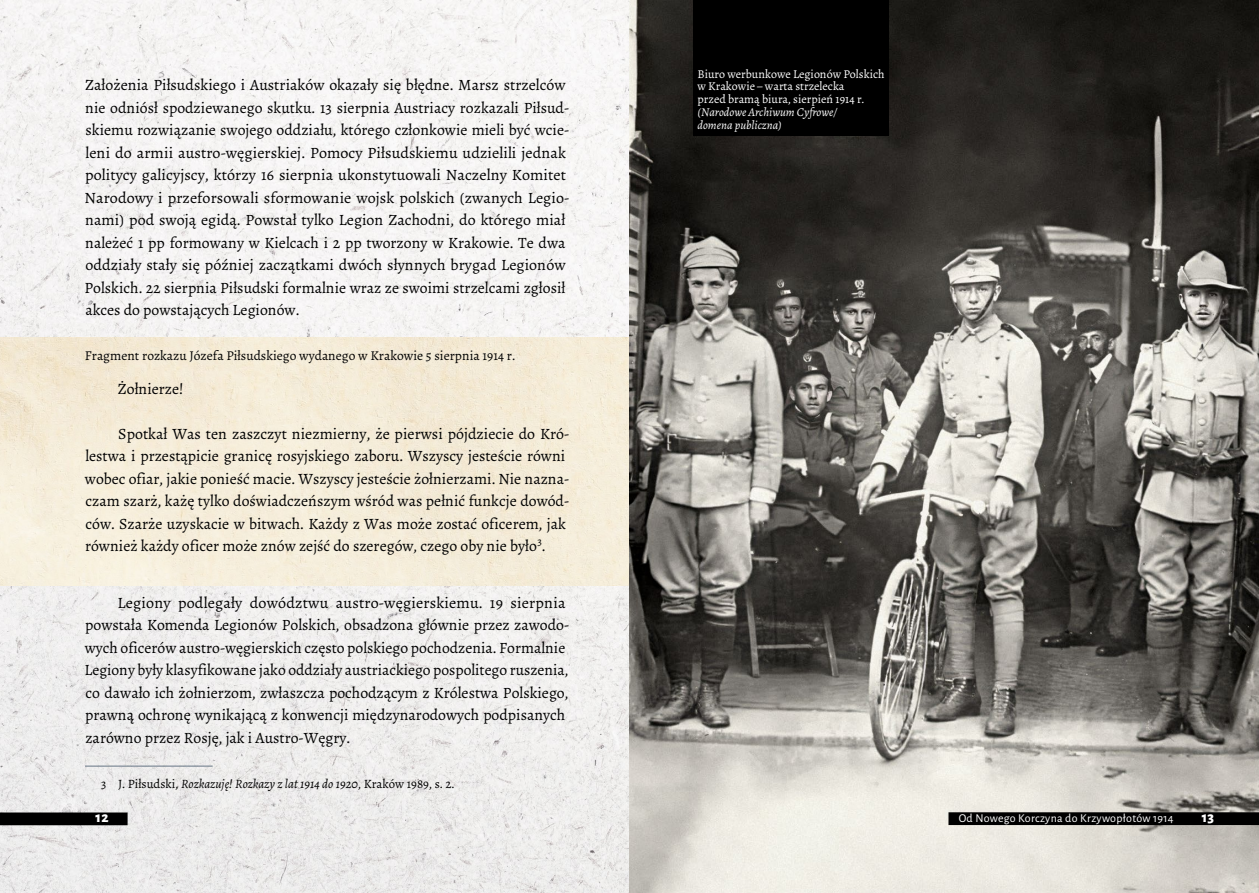
<style>
.page{position:relative;width:1259px;height:893px;background:#fff}
.page>*{position:absolute;margin:0;border:0;box-sizing:border-box;transform-origin:0 0}
.Akapit{font:15.75px/22.5px "Alegreya";color:#000}
.t1{font:800 15px "Alegreya Sans";color:#fff}
.Przytoczenie_10_pkt_otwierające{font:13.5px "Alegreya";color:#000}
.Przypis_dolny{font:italic 12.75px "Alegreya";color:#000}
.Podpisy{font:12px/12.8px "Alegreya";color:#fff}
.t2{font:12px "Alegreya Sans";letter-spacing:.025em;color:#fff}
.s1{font-style:normal}
.s2{font-style:italic}
</style>
<div class="page">
<img style="left:0;top:0;width:629px;height:893px">
<img style="left:0;top:338px;width:629px;height:247px">
<img style="left:629px;top:0;width:630px;height:893px">
<hr style="left:85px;top:766px;width:128px;height:1px;background:#657483">
<div style="left:693px;top:0;width:196px;height:135px;background:#000"></div>
<div style="left:0;top:812px;width:128px;height:13px;background:#000"></div>
<div style="left:948px;top:812px;width:311px;height:13px;background:#000"></div>
<p class="Akapit" style="left:85px;top:74px;width:486px">Założenia Piłsudskiego i Austriaków okazały się błędne. Marsz strzelców nie odniósł spodziewanego skutku. 13 sierpnia Austriacy rozkazali Piłsud&shy;skiemu rozwiązanie swojego oddziału, którego członkowie mieli być wcie&shy;leni do armii austro-węgierskiej. Pomocy Piłsudskiemu udzielili jednak politycy galicyjscy, którzy 16 sierpnia ukonstytuowali Naczelny Komitet Narodowy i przeforsowali sformowanie wojsk polskich (zwanych Legio&shy;nami) pod swoją egidą. Powstał tylko Legion Zachodni, do którego miał należeć 1 pp formowany w Kielcach i 2 pp tworzony w Krakowie. Te dwa oddziały stały się później zaczątkami dwóch słynnych brygad Legionów Polskich. 22 sierpnia Piłsudski formalnie wraz ze swoimi strzelcami zgłosił akces do powstających Legionów.</p>
<p class="Przytoczenie_10_pkt_otwierające" style="left:85px;top:347px;width:432px">Fragment rozkazu Józefa Piłsudskiego wydanego w Krakowie 5 sierpnia 1914 r.</p>
<p class="Akapit" style="left:118px;top:377px;width:67px">Żołnierze!</p>
<p class="Akapit" style="left:85px;top:422px;width:486px;text-indent:33px">Spotkał Was ten zaszczyt niezmierny, że pierwsi pójdziecie do Kró&shy;lestwa i przestąpicie granicę rosyjskiego zaboru. Wszyscy jesteście równi wobec ofiar, jakie ponieść macie. Wszyscy jesteście żołnierzami. Nie nazna&shy;czam szarż, każę tylko doświadczeńszym wśród was pełnić funkcje dowód&shy;ców. Szarże uzyskacie w bitwach. Każdy z Was może zostać oficerem, jak również każdy oficer może znów zejść do szeregów, czego oby nie było<sup>3</sup>.</p>
<p class="Akapit" style="left:85px;top:591px;width:486px;text-indent:33px">Legiony podlegały dowództwu austro-węgierskiemu. 19 sierpnia powstała Komenda Legionów Polskich, obsadzona głównie przez zawodo&shy;wych oficerów austro-węgierskich często polskiego pochodzenia. Formalnie Legiony były klasyfikowane jako oddziały austriackiego pospolitego ruszenia, co dawało ich żołnierzom, zwłaszcza pochodzącym z Królestwa Polskiego, prawną ochronę wynikającą z konwencji międzynarodowych podpisanych zarówno przez Rosję, jak i Austro-Węgry.</p>
<p class="Przypis_dolny" style="left:101px;top:775px;width:355px"><span class="s1">3 J. Piłsudski,</span> Rozkazuję! Rozkazy z lat 1914 do 1920<span class="s1">, Kraków 1989, s. 2.</span></p>
<p class="Podpisy" style="left:697px;top:67px;width:188px">Biuro werbunkowe Legionów Polskich w Krakowie – warta strzelecka<br>przed bramą biura, sierpień 1914 r. <span class="s2">(Narodowe Archiwum Cyfrowe/<br>domena publiczna)</span></p>
<p class="t1" style="left:96px;top:806px;width:15px">12</p>
<p class="t2" style="left:958px;top:810px;width:216px">Od Nowego Korczyna do Krzywopłotów 1914</p>
<p class="t1" style="left:1201px;top:806px;width:14px">13</p>
</div>
